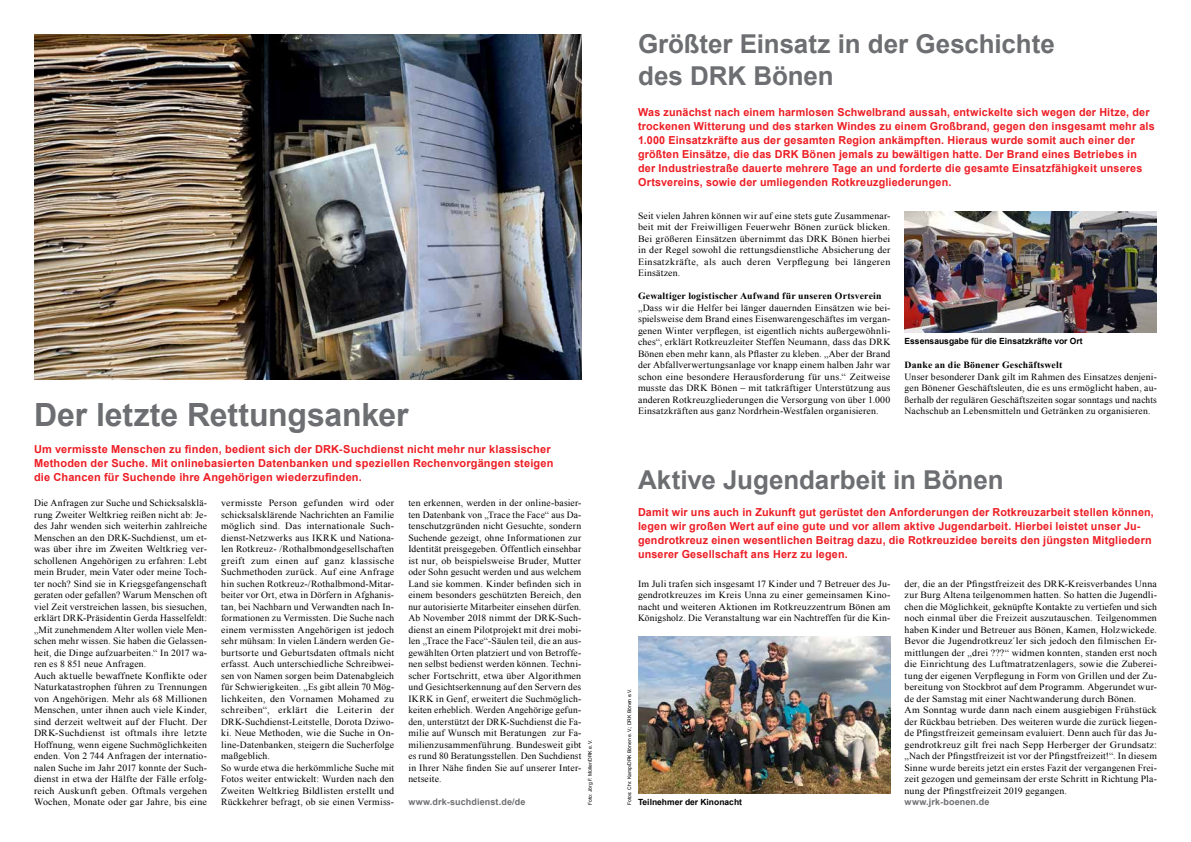
<style>
.page{position:relative;width:1191px;height:842px;background:#fff}
.page>*{position:absolute;margin:0;border:0;box-sizing:border-box;transform-origin:0 0}
.t1{font:700 32px "Arial";color:#6d6e71}
.t2{font:700 26px/32px "Arial";letter-spacing:-.005em;color:#6d6e71}
.t3{font:700 11px/14px "Arial";letter-spacing:.015em;color:#ed1d24}
.t4{font:9.5px/11.5px "Times New Roman";letter-spacing:.02em;color:#000;text-align:justify}
.t5{font:9.5px/11.5px "Times New Roman";letter-spacing:.02em;color:#000;text-align:justify;scale:1.04 1}
.t6{font:9.5px/11.5px "Times New Roman";letter-spacing:.02em;color:#000;scale:1.05 1}
.t7{font:700 9.5px "Times New Roman";letter-spacing:.015em;color:#000}
.t8{font:700 9px "Arial";letter-spacing:.02em;color:#6d6e71}
.t9{font:700 8.5px "Arial";color:#000}
.t10{font:5px "Arial";color:#000}
</style>
<div class="page">
<img style="left:638px;top:637px;width:252px;height:156px">
<img style="left:904px;top:212px;width:253px;height:120px">
<img style="left:34px;top:35px;width:547px;height:345px">
<h1 class="t1" style="left:34px;top:393px;width:376px">Der letzte Rettungsanker</h1>
<p class="t3" style="left:34px;top:442px;width:521px">Um vermisste Menschen zu finden, bedient sich der DRK-Suchdienst nicht mehr nur klassischer<br>Methoden der Suche. Mit onlinebasierten Datenbanken und speziellen Rechenvorgängen steigen die Chancen für Suchende ihre Angehörigen wiederzufinden.</p>
<p class="t4" style="left:34px;top:497px;width:174px;text-align:left">Die Anfragen zur Suche und Schicksalsklä&shy;rung Zweiter Weltkrieg reißen nicht ab: Je&shy;des Jahr wenden sich weiterhin zahlreiche Menschen an den DRK-Suchdienst, um et&shy;was über ihre im Zweiten Weltkrieg ver&shy;schollenen Angehörigen zu erfahren: Lebt mein Bruder, mein Vater oder meine Toch&shy;ter noch? Sind sie in Kriegsgefangenschaft geraten oder gefallen? Warum Menschen oft viel Zeit verstreichen lassen, bis siesuchen, erklärt DRK-Präsidentin Gerda Hasselfeldt: „Mit zunehmendem Alter wollen viele Men&shy;schen mehr wissen. Sie haben die Gelassen&shy;heit, die Dinge aufzuarbeiten.“ In 2017 wa&shy;ren es 8 851 neue Anfragen.<br>Auch aktuelle bewaffnete Konflikte oder Naturkatastrophen führen zu Trennungen von Angehörigen. Mehr als 68 Millionen Menschen, unter ihnen auch viele Kinder, sind derzeit weltweit auf der Flucht. Der DRK-Suchdienst ist oftmals ihre letzte Hoffnung, wenn eigene Suchmöglichkeiten enden. Von 2 744 Anfragen der internatio&shy;nalen Suche im Jahr 2017 konnte der Such&shy;dienst in etwa der Hälfte der Fälle erfolg&shy;reich Auskunft geben. Oftmals vergehen Wochen, Monate oder gar Jahre, bis eine</p>
<p class="t6" style="left:221px;top:497px;width:166px">vermisste Person gefunden wird oder schicksalsklärende Nachrichten an Familie möglich sind. Das internationale Such&shy;dienst-Netzwerks aus IKRK und Nationa&shy;len Rotkreuz- /Rothalbmondgesellschaften greift zum einen auf ganz klassische Suchmethoden zurück. Auf eine Anfrage hin suchen Rotkreuz-/Rothalbmond-Mitar&shy;beiter vor Ort, etwa in Dörfern in Afghanis&shy;tan, bei Nachbarn und Verwandten nach In&shy;formationen zu Vermissten. Die Suche nach einem vermissten Angehörigen ist jedoch sehr mühsam: In vielen Ländern werden Ge&shy;burtsorte und Geburtsdaten oftmals nicht erfasst. Auch unterschiedliche Schreibwei&shy;sen von Namen sorgen beim Datenabgleich für Schwierigkeiten. „Es gibt allein 70 Mög&shy;lichkeiten, den Vornamen Mohamed zu schreiben“, erklärt die Leiterin der DRK-Suchdienst-Leitstelle, Dorota Dziwo&shy;ki. Neue Methoden, wie die Suche in On&shy;line-Datenbanken, steigern die Sucherfolge maßgeblich.<br>So wurde etwa die herkömmliche Suche mit Fotos weiter entwickelt: Wurden nach den Zweiten Weltkrieg Bildlisten erstellt und Rückkehrer befragt, ob sie einen Vermiss-</p>
<p class="t4" style="left:408px;top:497px;width:174px">ten erkennen, werden in der online-basier&shy;ten Datenbank von „Trace the Face“ aus Da&shy;tenschutzgründen nicht Gesuchte, sondern Suchende gezeigt, ohne Informationen zur Identität preisgegeben. Öffentlich einsehbar ist nur, ob beispielsweise Bruder, Mutter oder Sohn gesucht werden und aus welchem Land sie kommen. Kinder befinden sich in einem besonders geschützten Bereich, den nur autorisierte Mitarbeiter einsehen dürfen.<br>Ab November 2018 nimmt der DRK-Such&shy;dienst an einem Pilotprojekt mit drei mobi&shy;len „Trace the Face“-Säulen teil, die an aus&shy;gewählten Orten platziert und von Betroffe&shy;nen selbst bedienst werden können. Techni&shy;scher Fortschritt, etwa über Algorithmen und Gesichtserkennung auf den Servern des IKRK in Genf, erweitert die Suchmöglich&shy;keiten erheblich. Werden Angehörige gefun&shy;den, unterstützt der DRK-Suchdienst die Fa&shy;milie auf Wunsch mit Beratungen zur Fa&shy;milienzusammenführung. Bundesweit gibt es rund 80 Beratungsstellen. Den Suchdienst in Ihrer Nähe finden Sie auf unserer Inter&shy;netseite.</p>
<p class="t10" style="left:587px;top:805px;width:67px;rotate:-90deg">Foto: Jörg F. Müller/DRK e.V.</p>
<p class="t8" style="left:408px;top:796px;width:118px">www.drk-suchdienst.de/de</p>
<h2 class="t2" style="left:638px;top:29px;width:418px">Größter Einsatz in der Geschichte des DRK Bönen</h2>
<p class="t3" style="left:638px;top:105px;width:518px">Was zunächst nach einem harmlosen Schwelbrand aussah, entwickelte sich wegen der Hitze, der trockenen Witterung und des starken Windes zu einem Großbrand, gegen den insgesamt mehr als 1.000 Einsatzkräfte aus der gesamten Region ankämpften. Hieraus wurde somit auch einer der größten Einsätze, die das DRK Bönen jemals zu bewältigen hatte. Der Brand eines Betriebes in der Industriestraße dauerte mehrere Tage an und forderte die gesamte Einsatzfähigkeit unseres Ortsvereins, sowie der umliegenden Rotkreuzgliederungen.</p>
<p class="t4" style="left:638px;top:209px;width:254px">Seit vielen Jahren können wir auf eine stets gute Zusammenar&shy;beit mit der Freiwilligen Feuerwehr Bönen zurück blicken.<br>Bei größeren Einsätzen übernimmt das DRK Bönen hierbei in der Regel sowohl die rettungsdienstliche Absicherung der Einsatzkräfte, als auch deren Verpflegung bei längeren Einsätzen.</p>
<p class="t7" style="left:638px;top:289px;width:245px">Gewaltiger logistischer Aufwand für unseren Ortsverein</p>
<p class="t4" style="left:638px;top:301px;width:254px">„Dass wir die Helfer bei länger dauernden Einsätzen wie bei&shy;spielsweise dem Brand eines Eisenwarengeschäftes im vergan&shy;genen Winter verpflegen, ist eigentlich nichts außergewöhnli&shy;ches“, erklärt Rotkreuzleiter Steffen Neumann, dass das DRK Bönen eben mehr kann, als Pflaster zu kleben. „Aber der Brand der Abfallverwertungsanlage vor knapp einem halben Jahr war schon eine besondere Herausforderung für uns.“ Zeitweise musste das DRK Bönen – mit tatkräftiger Unterstützung aus anderen Rotkreuzgliederungen die Versorgung von über 1.000<br>Einsatzkräften aus ganz Nordrhein-Westfalen organisieren.</p>
<p class="t9" style="left:904px;top:335px;width:179px">Essensausgabe für die Einsatzkräfte vor Ort</p>
<p class="t7" style="left:904px;top:358px;width:159px">Danke an die Bönener Geschäftswelt</p>
<p class="t4" style="left:904px;top:370px;width:254px">Unser besonderer Dank gilt im Rahmen des Einsatzes denjeni&shy;gen Bönener Geschäftsleuten, die es uns ermöglicht haben, au&shy;ßerhalb der regulären Geschäftszeiten sogar sonntags und nachts Nachschub an Lebensmitteln und Getränken zu organisieren.</p>
<h2 class="t2" style="left:638px;top:464px;width:367px">Aktive Jugendarbeit in Bönen</h2>
<p class="t3" style="left:638px;top:506px;width:517px">Damit wir uns auch in Zukunft gut gerüstet den Anforderungen der Rotkreuzarbeit stellen können, legen wir großen Wert auf eine gute und vor allem aktive Jugendarbeit. Hierbei leistet unser Ju&shy;gendrotkreuz einen wesentlichen Beitrag dazu, die Rotkreuzidee bereits den jüngsten Mitgliedern unserer Gesellschaft ans Herz zu legen.</p>
<p class="t5" style="left:638px;top:577px;width:244px">Im Juli trafen sich insgesamt 17 Kinder und 7 Betreuer des Ju&shy;gendrotkreuzes im Kreis Unna zu einer gemeinsamen Kino&shy;nacht und weiteren Aktionen im Rotkreuzzentrum Bönen am Königsholz. Die Veranstaltung war ein Nachtreffen für die Kin-</p>
<p class="t5" style="left:904px;top:577px;width:244px;text-align:left">der, die an der Pfingstfreizeit des DRK-Kreisverbandes Unna zur Burg Altena teilgenommen hatten. So hatten die Jugendli&shy;chen die Möglichkeit, geknüpfte Kontakte zu vertiefen und sich noch einmal über die Freizeit auszutauschen. Teilgenommen haben Kinder und Betreuer aus Bönen, Kamen, Holzwickede.<br>Bevor die Jugendrotkreuz´ler sich jedoch den filmischen Er&shy;mittlungen der „drei ???“ widmen konnten, standen erst noch die Einrichtung des Luftmatratzenlagers, sowie die Zuberei&shy;tung der eigenen Verpflegung in Form von Grillen und der Zu&shy;bereitung von Stockbrot auf dem Programm. Abgerundet wur&shy;de der Samstag mit einer Nachtwanderung durch Bönen.<br>Am Sonntag wurde dann nach einem ausgiebigen Frühstück der Rückbau betrieben. Des weiteren wurde die zurück liegen&shy;de Pfingstfreizeit gemeinsam evaluiert. Denn auch für das Ju&shy;gendrotkreuz gilt frei nach Sepp Herberger der Grundsatz: „Nach der Pfingstfreizeit ist vor der Pfingstfreizeit!“. In diesem Sinne wurde bereits jetzt ein erstes Fazit der vergangenen Frei&shy;zeit gezogen und gemeinsam der erste Schritt in Richtung Pla&shy;nung der Pfingstfreizeit 2019 gegangen.</p>
<p class="t8" style="left:904px;top:796px;width:86px">www.jrk-boenen.de</p>
<p class="t10" style="left:626px;top:805px;width:118px;rotate:-90deg">Fotos: Chr. Kamp/DRK Bönen e.V.; DRK Bönen e.V.</p>
<p class="t9" style="left:638px;top:796px;width:105px">Teilnehmer der Kinonacht</p>
</div>
